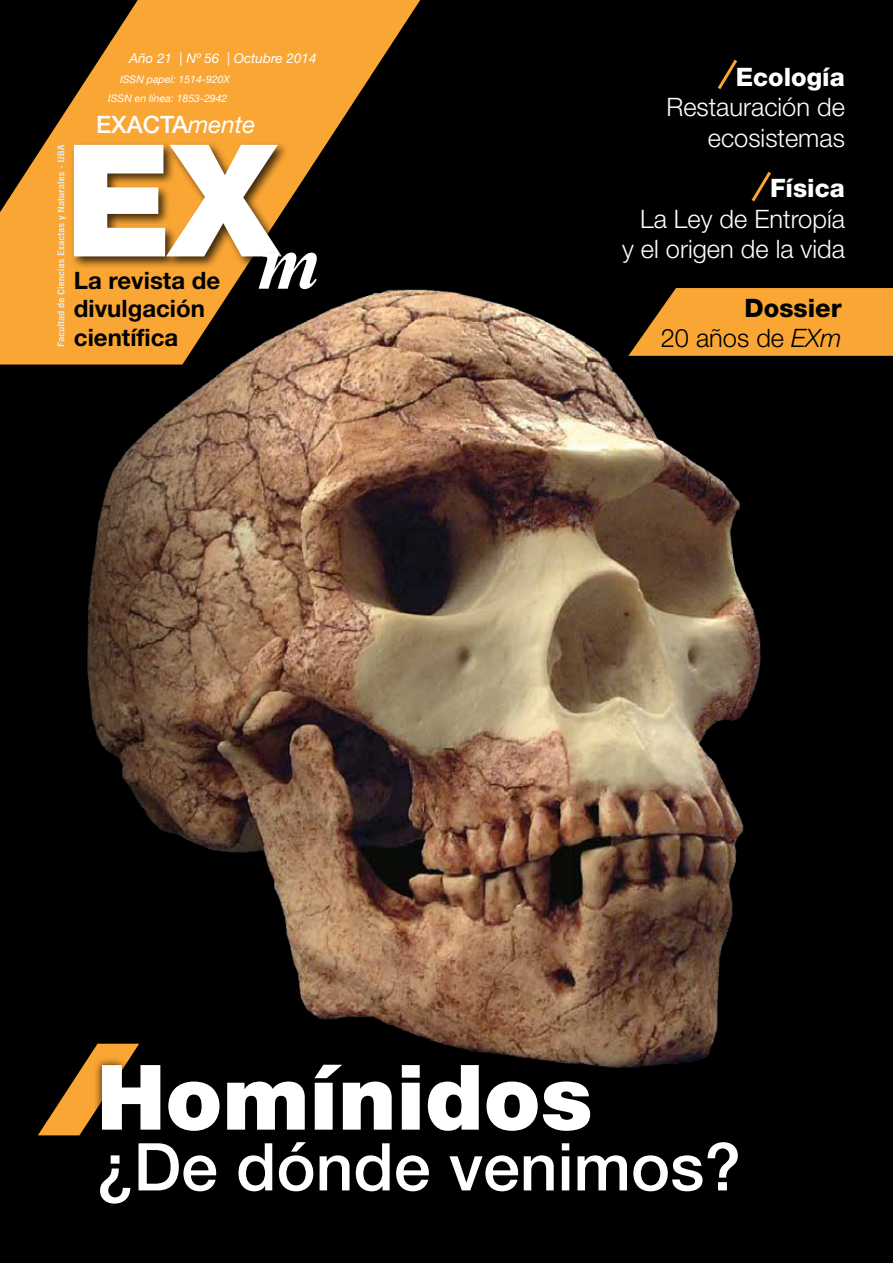
<style>
.page{position:relative;width:893px;height:1263px;background:#000}
.page>*{position:absolute;margin:0;border:0;box-sizing:border-box;transform-origin:0 0}
.t1{font:900 90.45px "Helvetica Neue";color:#fff}
.t2{font:500 66px "Helvetica Neue";color:#fff}
.t3{font:300 25.35px/30.5px "Helvetica Neue";color:#fff;text-align:right}
.t4{font:300 25.35px/30.5px "Helvetica Neue";color:#000;text-align:right}
.t5{font:800 25.35px "Helvetica Neue";color:#fff}
.t6{font:700 24px/28.8px "Helvetica Neue";color:#000}
.t7{font:500 24px "Helvetica Neue";color:#fff}
.t8{font:italic 13.5px "Helvetica Neue";color:#fff}
.t9{font:italic 10.5px/19.2px "Helvetica Neue";color:#fff;text-align:right}
.s1{font-weight:400;font-style:italic}
.s2{font-weight:800}
.s3{font-style:italic}
</style>
<div class="page">
<img style="left:435px;top:291px;width:326px;height:765px">
<svg style="left:38px;top:377px;width:397px;height:759px"></svg>
<div style="left:0;top:0;width:445px;height:377px;background:#000;opacity:.75"></div>
<svg style="left:0;top:0;width:420px;height:364px"></svg>
<svg style="left:38px;top:1044px;width:101px;height:91px"></svg>
<div style="left:256px;top:249px;width:73px;height:52px;background:#000"></div>
<svg style="left:0;top:0;width:317px;height:346px"></svg>
<div style="left:92px;top:1056px;width:654px;height:156px;background:#000"></div>
<svg style="left:628px;top:288px;width:265px;height:68px;background:#e2962f"></svg>
<svg style="left:717px;top:59px;width:21px;height:31px"></svg>
<svg style="left:751px;top:172px;width:20px;height:30px"></svg>
<p class="t8" style="left:129px;top:50px;width:189px">Año 21 | Nº 56 | Octubre 2014</p>
<p class="t9" style="left:108px;top:69px;width:123px">ISSN papel: 1514-920X<br>ISSN en línea: 1853-2942</p>
<p class="t7" style="left:96px;top:110px;width:161px">EXACTA<span class="s1">mente</span></p>
<p class="t6" style="left:74px;top:265px;width:148px">La revista de divulgación científica</p>
<p class="t5" style="left:736px;top:61px;width:111px">Ecología</p>
<p class="t3" style="left:666px;top:91px;width:180px">Restauración de ecosistemas</p>
<p class="t5" style="left:770px;top:173px;width:76px">Física</p>
<p class="t3" style="left:622px;top:203px;width:224px">La Ley de Entropía y el origen de la vida</p>
<p class="t4" style="left:661px;top:292px;width:182px"><span class="s2">Dossier<br></span>20 años de <span class="s3">EXm</span></p>
<h1 class="t1" style="left:97px;top:1043px;width:497px">Homínidos</h1>
<h2 class="t2" style="left:97px;top:1127px;width:646px">¿De dónde venimos?</h2>
</div>
